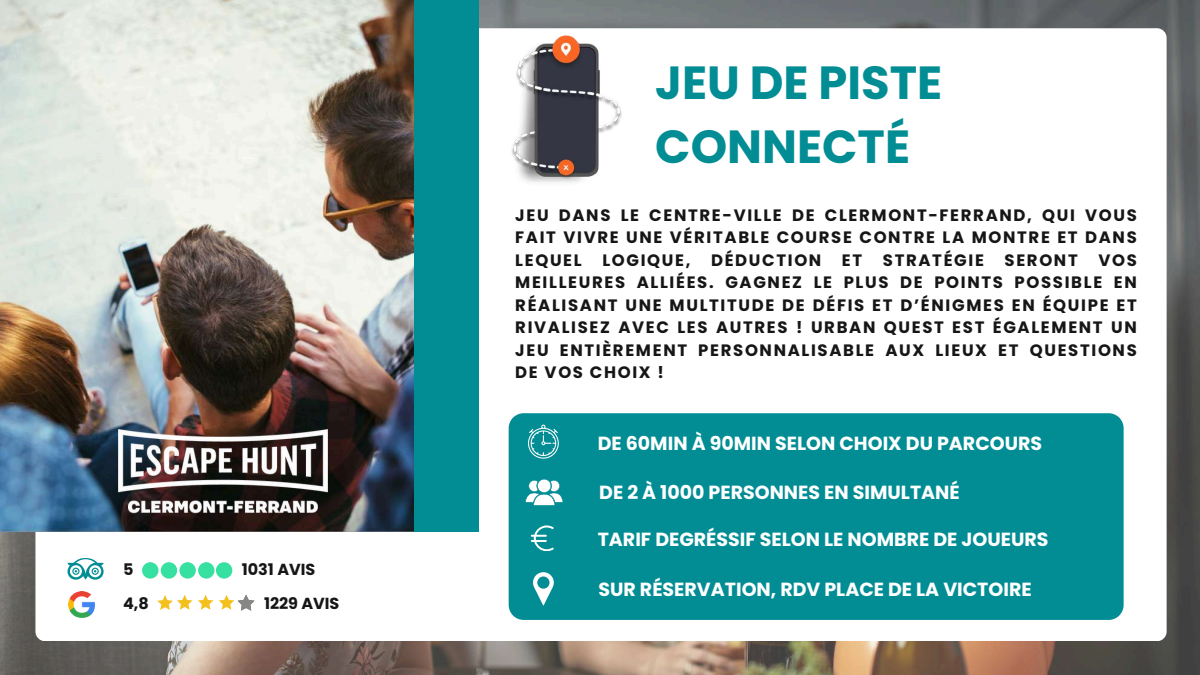
<style>
.page{position:relative;width:1200px;height:675px;background:#fff}
.page>*{position:absolute;margin:0;border:0;box-sizing:border-box;transform-origin:0 0}
.t1{font:700 46.4px/64.5px "Poppins";color:#028d94}
.t2{font:700 19px "Poppins";color:#fff}
.t3{font:700 16.5px/22.5px "Poppins";letter-spacing:.1em;color:#161616;text-align:justify}
.t4{font:700 16px "Poppins";color:#161616}
</style>
<div class="page">
<img style="left:0;top:0;width:1200px;height:675px">
<div style="left:35px;top:28px;width:1132px;height:613px;background:#fff;border-radius:10px"></div>
<img style="left:0;top:0;width:414px;height:532px">
<div style="left:414px;top:0;width:64px;height:532px;background:#028d94"></div>
<div style="left:509px;top:413px;width:615px;height:207px;background:#028d94"></div>
<svg style="left:528px;top:425px;width:31px;height:33px"></svg>
<svg style="left:525px;top:479px;width:38px;height:27px"></svg>
<svg style="left:533px;top:572px;width:21px;height:33px"></svg>
<svg style="left:531px;top:525px;width:23px;height:26px"></svg>
<img style="left:512px;top:36px;width:110px;height:147px">
<svg style="left:157px;top:595px;width:97px;height:16px"></svg>
<div style="left:161px;top:562px;width:16px;height:17px;background:#36e0a1;border-radius:50%"></div>
<div style="left:179px;top:562px;width:17px;height:17px;background:#36e0a1;border-radius:50%"></div>
<div style="left:198px;top:562px;width:17px;height:17px;background:#36e0a1;border-radius:50%"></div>
<div style="left:142px;top:562px;width:17px;height:17px;background:#36e0a1;border-radius:50%"></div>
<div style="left:216px;top:562px;width:16px;height:17px;background:#36e0a1;border-radius:50%"></div>
<img style="left:69px;top:592px;width:25px;height:26px">
<svg style="left:68px;top:558px;width:36px;height:22px"></svg>
<img style="left:119px;top:429px;width:208px;height:88px">
<p class="t4" style="left:123px;top:558px;width:12px">5</p>
<p class="t4" style="left:242px;top:558px;width:75px">1031 AVIS</p>
<p class="t4" style="left:123px;top:592px;width:27px">4,8</p>
<p class="t4" style="left:264px;top:592px;width:77px">1229 AVIS</p>
<h1 class="t1" style="left:655px;top:50px;width:289px">JEU DE PISTE<br>CONNECTÉ</h1>
<p class="t3" style="left:515px;top:204px;width:623px">JEU DANS LE CENTRE-VILLE DE CLERMONT-FERRAND, QUI VOUS FAIT VIVRE UNE VÉRITABLE COURSE CONTRE LA MONTRE ET DANS LEQUEL LOGIQUE, DÉDUCTION ET STRATÉGIE SERONT VOS MEILLEURES ALLIÉES. GAGNEZ LE PLUS DE POINTS POSSIBLE EN RÉALISANT UNE MULTITUDE DE DÉFIS ET D’ÉNIGMES EN ÉQUIPE ET RIVALISEZ AVEC LES AUTRES ! URBAN QUEST EST ÉGALEMENT UN JEU ENTIÈREMENT PERSONNALISABLE AUX LIEUX ET QUESTIONS DE VOS CHOIX !</p>
<p class="t2" style="left:598px;top:430px;width:446px">DE 60MIN À 90MIN SELON CHOIX DU PARCOURS</p>
<p class="t2" style="left:599px;top:479px;width:362px">DE 2 À 1000 PERSONNES EN SIMULTANÉ</p>
<p class="t2" style="left:598px;top:526px;width:452px">TARIF DEGRÉSSIF SELON LE NOMBRE DE JOUEURS</p>
<p class="t2" style="left:598px;top:576px;width:435px">SUR RÉSERVATION, RDV PLACE DE LA VICTOIRE</p>
</div>
